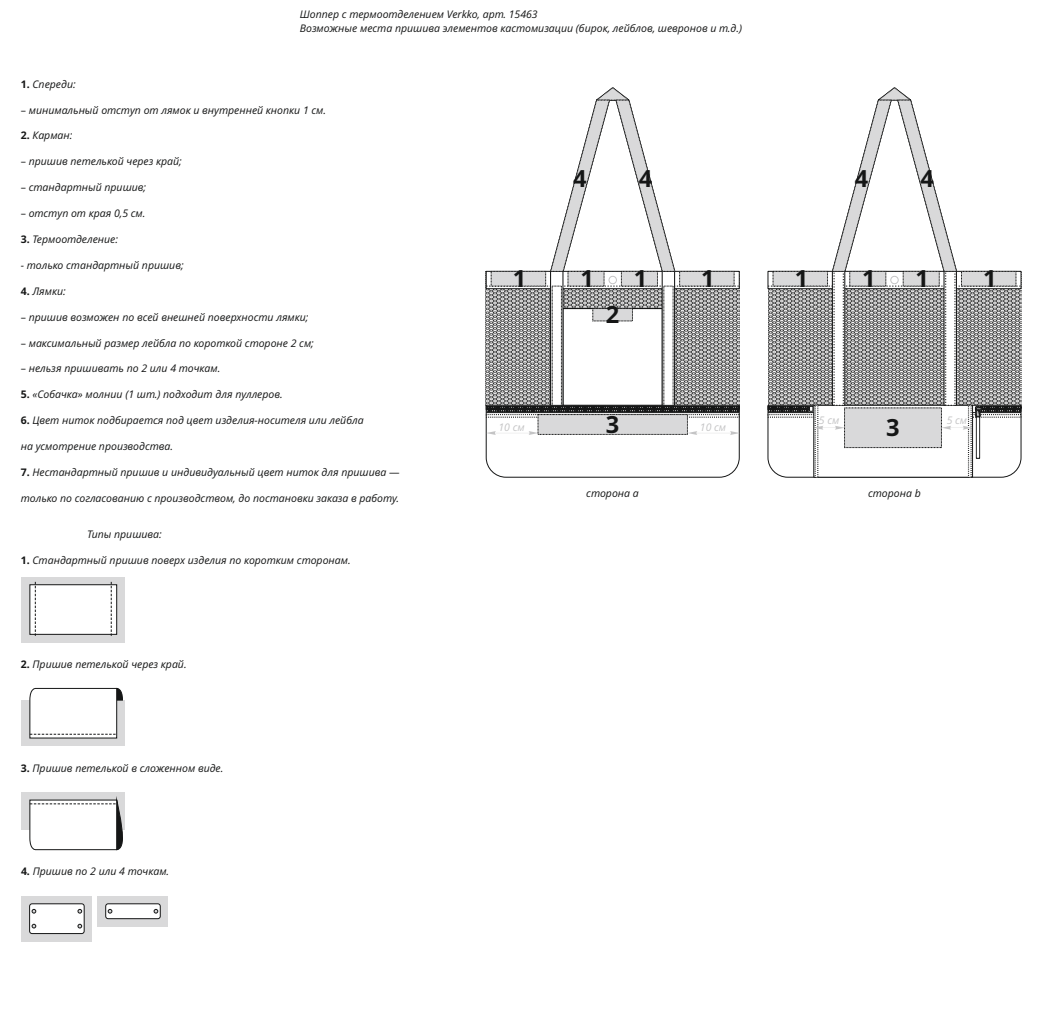
<style>
.page{position:relative;width:1042px;height:1017px;background:#fff}
.page>*{position:absolute;margin:0;border:0;box-sizing:border-box;transform-origin:0 0}
.t1{font:700 23.62px "Open Sans";color:#151616}
.t2{font:italic 10.5px/14.3px "Open Sans";color:#151616}
.t3{font:italic 10.5px "Open Sans";color:#c4c4c5}
.s1{font-weight:700;font-style:normal}
.s2{font-style:normal}
</style>
<div class="page">
<div style="left:21px;top:577px;width:104px;height:65px;background:#d9d9da"></div>
<svg style="left:29px;top:582px;width:88px;height:54px;background:#ececec"></svg>
<div style="left:21px;top:700px;width:104px;height:46px;background:#d9d9da"></div>
<svg style="left:29px;top:688px;width:94px;height:50px"></svg>
<div style="left:21px;top:792px;width:104px;height:38px;background:#d9d9da"></div>
<svg style="left:29px;top:800px;width:94px;height:50px"></svg>
<div style="left:22px;top:896px;width:70px;height:45px;background:#d9d9da"></div>
<div style="left:98px;top:896px;width:70px;height:31px;background:#d9d9da"></div>
<svg style="left:105px;top:903px;width:56px;height:16px"></svg>
<svg style="left:29px;top:903px;width:56px;height:31px;background:#e1e1e1"></svg>
<svg style="left:486px;top:88px;width:254px;height:389px"></svg>
<svg style="left:768px;top:88px;width:253px;height:389px"></svg>
<p class="t2" style="left:300px;top:8px;width:444px">Шоппер с термоотделением Verkko, арт. 15463<br>Возможные места пришива элементов кастомизации (бирок, лейблов, шевронов и т.д.)</p>
<p class="t2" style="left:21px;top:78px;width:56px"><span class="s1">1.</span> Спереди:</p>
<p class="t2" style="left:21px;top:104px;width:307px"><span class="s2">–</span> минимальный отступ от лямок и внутренней кнопки 1 см.</p>
<p class="t2" style="left:21px;top:130px;width:53px"><span class="s1">2.</span> Карман:</p>
<p class="t2" style="left:21px;top:155px;width:163px"><span class="s2">–</span> пришив петелькой через край;</p>
<p class="t2" style="left:21px;top:181px;width:127px"><span class="s2">–</span> стандартный пришив;</p>
<p class="t2" style="left:21px;top:207px;width:126px"><span class="s2">–</span> отступ от края 0,5 см.</p>
<p class="t2" style="left:21px;top:233px;width:99px"><span class="s1">3.</span> Термоотделение:</p>
<p class="t2" style="left:21px;top:259px;width:164px">- только стандартный пришив;</p>
<p class="t2" style="left:21px;top:285px;width:46px"><span class="s1">4.</span> Лямки:</p>
<p class="t2" style="left:21px;top:311px;width:289px"><span class="s2">–</span> пришив возможен по всей внешней поверхности лямки;</p>
<p class="t2" style="left:21px;top:337px;width:295px"><span class="s2">–</span> максимальный размер лейбла по короткой стороне 2 см;</p>
<p class="t2" style="left:21px;top:363px;width:201px"><span class="s2">–</span> нельзя пришивать по 2 или 4 точкам.</p>
<p class="t2" style="left:21px;top:388px;width:263px"><span class="s1">5.</span> «Собачка» молнии (1 шт.) подходит для пуллеров.</p>
<p class="t2" style="left:21px;top:414px;width:344px"><span class="s1">6.</span> Цвет ниток подбирается под цвет изделия-носителя или лейбла</p>
<p class="t2" style="left:21px;top:440px;width:154px">на усмотрение производства.</p>
<p class="t2" style="left:21px;top:466px;width:380px"><span class="s1">7.</span> Нестандартный пришив и индивидуальный цвет ниток для пришива <span class="s2">—</span></p>
<p class="t2" style="left:21px;top:492px;width:380px">только по согласованию с производством, до постановки заказа в работу.</p>
<p class="t2" style="left:87px;top:528px;width:76px">Типы пришива:</p>
<p class="t2" style="left:21px;top:554px;width:331px"><span class="s1">1.</span> Стандартный пришив поверх изделия по коротким сторонам.</p>
<p class="t2" style="left:21px;top:658px;width:167px"><span class="s1">2.</span> Пришив петелькой через край.</p>
<p class="t2" style="left:21px;top:762px;width:204px"><span class="s1">3.</span> Пришив петелькой в сложенном виде.</p>
<p class="t2" style="left:21px;top:866px;width:150px"><span class="s1">4.</span> Пришив по 2 или 4 точкам.</p>
<h1 class="t1" style="left:573px;top:169px;width:15px">4</h1>
<h1 class="t1" style="left:639px;top:169px;width:15px">4</h1>
<h1 class="t1" style="left:855px;top:169px;width:15px">4</h1>
<h1 class="t1" style="left:920px;top:169px;width:15px">4</h1>
<h1 class="t1" style="left:513px;top:269px;width:15px">1</h1>
<h1 class="t1" style="left:580px;top:269px;width:15px">1</h1>
<h1 class="t1" style="left:634px;top:269px;width:15px">1</h1>
<h1 class="t1" style="left:701px;top:269px;width:15px">1</h1>
<h1 class="t1" style="left:794px;top:269px;width:15px">1</h1>
<h1 class="t1" style="left:862px;top:269px;width:15px">1</h1>
<h1 class="t1" style="left:915px;top:269px;width:15px">1</h1>
<h1 class="t1" style="left:983px;top:269px;width:15px">1</h1>
<h1 class="t1" style="left:606px;top:305px;width:15px">2</h1>
<p class="t3" style="left:498px;top:423px;width:28px">10 см</p>
<h1 class="t1" style="left:606px;top:415px;width:15px">3</h1>
<p class="t3" style="left:819px;top:416px;width:22px">5 см</p>
<h1 class="t1" style="left:886px;top:418px;width:15px">3</h1>
<p class="t3" style="left:700px;top:423px;width:28px">10 см</p>
<p class="t2" style="left:586px;top:488px;width:54px">сторона а</p>
<p class="t2" style="left:868px;top:488px;width:54px">сторона b</p>
<p class="t3" style="left:946px;top:416px;width:22px">5 см</p>
</div>
